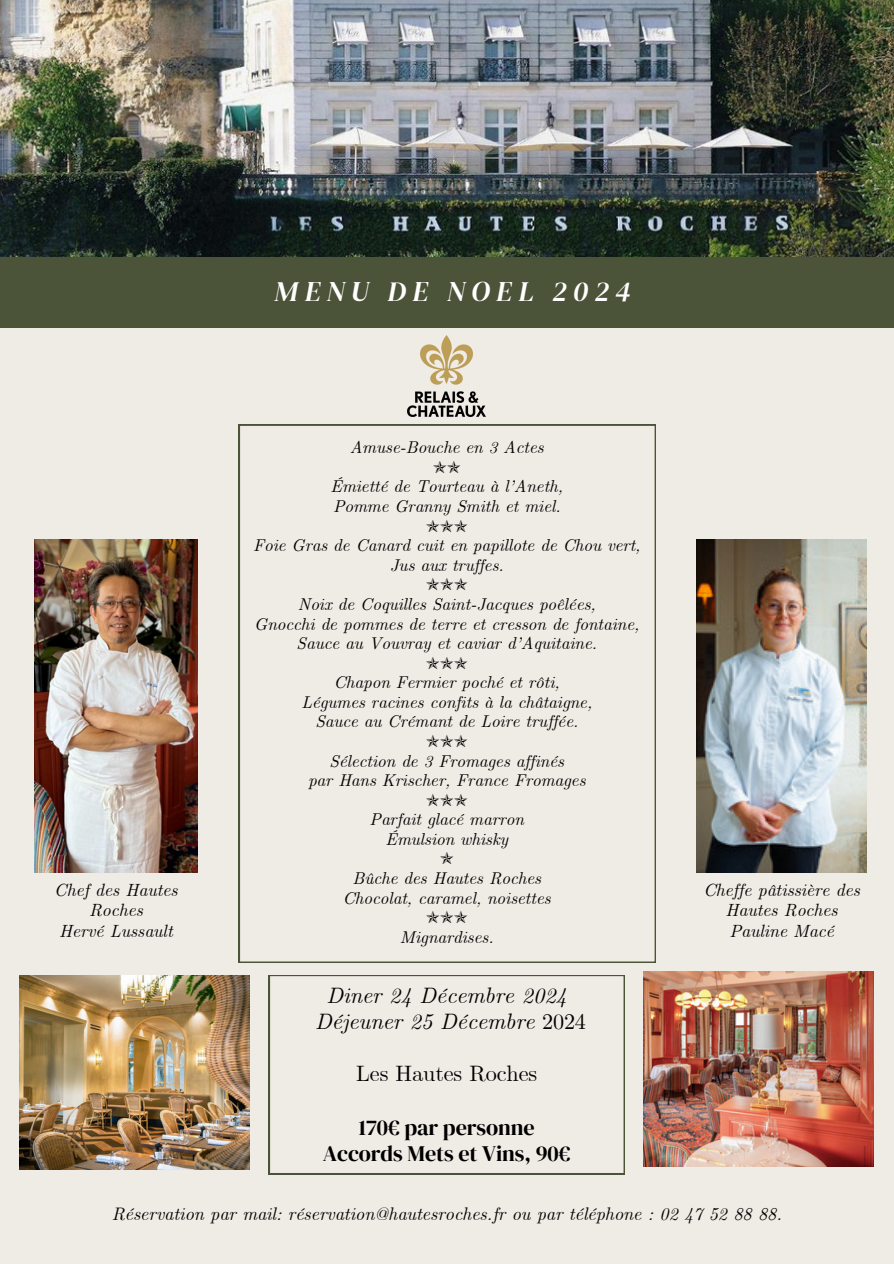
<style>
.page{position:relative;width:894px;height:1264px;background:#fff}
.page>*{position:absolute;margin:0;border:0;box-sizing:border-box;transform-origin:0 0}
.t1{font:italic 28.2px "DM Serif Display";letter-spacing:.225em;color:#fff}
.t2{font:italic 22.2px/25.8px "CMU Serif";letter-spacing:-.005em;color:#000;text-align:center}
.t3{font:22.2px/25.8px "DM Serif Display";letter-spacing:-.005em;color:#000;text-align:center}
.t4{font:22.2px "CMU Serif";letter-spacing:-.005em;color:#000}
.t5{font:italic 18px "CMU Serif";letter-spacing:-.005em;color:#000}
.t6{font:italic 17.55px/20.2px "CMU Serif";letter-spacing:-.005em;color:#000;text-align:center}
.t7{font:italic 16.95px "CMU Serif";letter-spacing:-.005em;color:#000}
.t8{font:16.95px "Free Serif";color:#000}
.s1{font-style:normal}
</style>
<div class="page">
<div style="left:0;top:0;width:893px;height:1263px;background:#efebe5"></div>
<img style="left:0;top:0;width:893px;height:257px">
<div style="left:0;top:257px;width:893px;height:70px;background:#4b5439"></div>
<svg style="left:239px;top:425px;width:416px;height:537px"></svg>
<img style="left:407px;top:335px;width:78px;height:81px">
<img style="left:643px;top:971px;width:230px;height:195px">
<img style="left:35px;top:539px;width:162px;height:333px">
<svg style="left:269px;top:975px;width:355px;height:199px"></svg>
<img style="left:696px;top:539px;width:170px;height:333px">
<img style="left:20px;top:975px;width:229px;height:194px">
<h2 class="t6" style="left:54px;top:881px;width:125px">Chef des Hautes<br>Roches</h2>
<h2 class="t6" style="left:59px;top:921px;width:115px">Hervé Lussault</h2>
<p class="t1" style="left:274px;top:271px;width:357px">MENU DE NOEL 2024</p>
<p class="t7" style="left:349px;top:437px;width:195px">Amuse-Bouche en 3 Actes</p>
<p class="t8" style="left:432px;top:457px;width:30px">✯✯</p>
<p class="t7" style="left:330px;top:476px;width:234px">Émietté de Tourteau à l’Aneth,</p>
<p class="t7" style="left:333px;top:496px;width:229px">Pomme Granny Smith et miel.</p>
<p class="t8" style="left:425px;top:516px;width:44px">✯✯✯</p>
<p class="t7" style="left:253px;top:535px;width:389px">Foie Gras de Canard cuit en papillote de Chou vert,</p>
<p class="t7" style="left:389px;top:555px;width:115px">Jus aux truffes.</p>
<p class="t8" style="left:425px;top:575px;width:44px">✯✯✯</p>
<p class="t7" style="left:298px;top:594px;width:299px">Noix de Coquilles Saint-Jacques poêlées,</p>
<p class="t7" style="left:254px;top:613px;width:386px">Gnocchi de pommes de terre et cresson de fontaine,</p>
<p class="t7" style="left:296px;top:633px;width:302px">Sauce au Vouvray et caviar d’Aquitaine.</p>
<p class="t8" style="left:425px;top:653px;width:44px">✯✯✯</p>
<p class="t7" style="left:334px;top:672px;width:227px">Chapon Fermier poché et rôti,</p>
<p class="t7" style="left:301px;top:692px;width:292px">Légumes racines confits à la châtaigne,</p>
<p class="t7" style="left:315px;top:711px;width:264px">Sauce au Crémant de Loire truffée.</p>
<p class="t8" style="left:425px;top:731px;width:44px">✯✯✯</p>
<p class="t7" style="left:329px;top:750px;width:236px">Sélection de 3 Fromages affinés</p>
<p class="t7" style="left:308px;top:770px;width:279px">par Hans Krischer, France Fromages</p>
<p class="t8" style="left:425px;top:790px;width:44px">✯✯✯</p>
<p class="t7" style="left:369px;top:809px;width:156px">Parfait glacé marron</p>
<p class="t7" style="left:385px;top:829px;width:124px">Émulsion whisky</p>
<p class="t8" style="left:439px;top:849px;width:16px">✯</p>
<p class="t7" style="left:352px;top:868px;width:190px">Bûche des Hautes Roches</p>
<p class="t7" style="left:343px;top:887px;width:209px">Chocolat, caramel, noisettes</p>
<p class="t8" style="left:425px;top:907px;width:44px">✯✯✯</p>
<p class="t7" style="left:400px;top:927px;width:95px">Mignardises.</p>
<p class="t2" style="left:315px;top:984px;width:272px">Diner 24 Décembre 2024<br>Déjeuner 25 Décembre <span class="s1">2024</span></p>
<p class="t4" style="left:356px;top:1060px;width:182px">Les Hautes Roches</p>
<p class="t3" style="left:323px;top:1114px;width:249px">170€ par personne<br>Accords Mets et Vins, 90€</p>
<h3 class="t6" style="left:703px;top:881px;width:158px">Cheffe pâtissière des<br>Hautes Roches</h3>
<p class="t6" style="left:729px;top:921px;width:106px">Pauline Macé</p>
<p class="t5" style="left:112px;top:1203px;width:671px">Réservation par mail: réservation@hautesroches.fr ou par téléphone : 02 47 52 88 88.</p>
</div>
